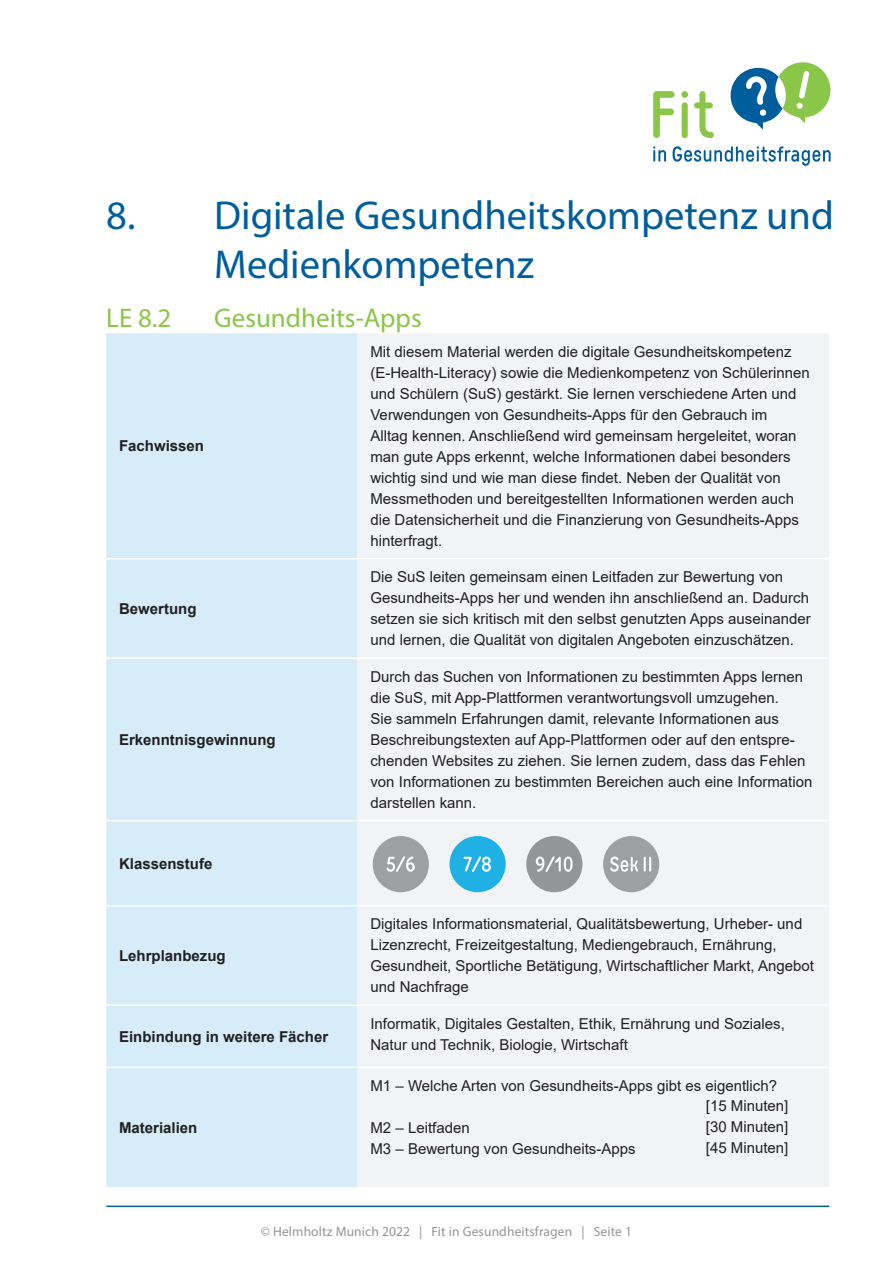
<style>
.page{position:relative;width:893px;height:1263px;background:#fff}
.page>*{position:absolute;margin:0;border:0;box-sizing:border-box;transform-origin:0 0}
.Überschrift_Kapitel{font:40.5px/48.6px "Myriad Pro";color:#005d9c}
.Überschrift_LE{font:27px "Myriad Pro";color:#8ac648}
.Fließtext{font:15px/21px "Arial";color:#231f20}
.Fließtext-2{font:700 15px "Arial";color:#231f20}
.t1{font:13.5px "Myriad Pro";letter-spacing:.01em;color:#939598}
</style>
<div class="page">
<hr style="left:106px;top:1205px;width:723px;height:2px;background:#005d9c">
<div style="left:106px;top:333px;width:251px;height:854px;background:#d6ecf9"></div>
<div style="left:358px;top:333px;width:471px;height:854px;background:#f2f3f4"></div>
<hr style="left:357px;top:333px;width:1px;height:225px;background:#f2f3f4">
<hr style="left:357px;top:559px;width:1px;height:98px;background:#f2f3f4">
<hr style="left:357px;top:659px;width:1px;height:161px;background:#f2f3f4">
<hr style="left:357px;top:821px;width:1px;height:84px;background:#f2f3f4">
<hr style="left:357px;top:906px;width:1px;height:98px;background:#f2f3f4">
<hr style="left:357px;top:1006px;width:1px;height:60px;background:#f2f3f4">
<hr style="left:357px;top:1068px;width:1px;height:119px;background:#f2f3f4">
<hr style="left:106px;top:558px;width:252px;height:1px;background:#fff">
<hr style="left:358px;top:558px;width:471px;height:1px;background:#fff">
<hr style="left:106px;top:657px;width:252px;height:2px;background:#fff">
<hr style="left:358px;top:657px;width:471px;height:2px;background:#fff">
<hr style="left:106px;top:820px;width:252px;height:1px;background:#fff">
<hr style="left:358px;top:820px;width:471px;height:1px;background:#fff">
<hr style="left:106px;top:905px;width:252px;height:1px;background:#fff">
<hr style="left:358px;top:905px;width:471px;height:1px;background:#fff">
<hr style="left:106px;top:1004px;width:252px;height:2px;background:#fff">
<hr style="left:358px;top:1004px;width:471px;height:2px;background:#fff">
<hr style="left:106px;top:1066px;width:252px;height:2px;background:#fff">
<hr style="left:358px;top:1066px;width:471px;height:2px;background:#fff">
<div style="left:373px;top:836px;width:56px;height:56px;background:#9d9fa2;border-radius:50%"></div>
<svg style="left:387px;top:856px;width:28px;height:16px"></svg>
<div style="left:449px;top:836px;width:57px;height:56px;background:#1fb0e6;border-radius:50%"></div>
<svg style="left:463px;top:856px;width:28px;height:16px"></svg>
<div style="left:526px;top:836px;width:56px;height:56px;background:#939598;border-radius:50%"></div>
<svg style="left:536px;top:856px;width:37px;height:16px"></svg>
<div style="left:603px;top:836px;width:56px;height:56px;background:#9d9fa2;border-radius:50%"></div>
<svg style="left:610px;top:856px;width:41px;height:16px"></svg>
<svg style="left:653px;top:91px;width:22px;height:47px"></svg>
<svg style="left:681px;top:91px;width:7px;height:47px"></svg>
<svg style="left:694px;top:91px;width:20px;height:47px"></svg>
<svg style="left:653px;top:146px;width:13px;height:16px"></svg>
<svg style="left:673px;top:146px;width:158px;height:20px"></svg>
<svg style="left:730px;top:62px;width:101px;height:68px"></svg>
<p class="Überschrift_Kapitel" style="left:214px;top:191px;width:621px;text-indent:-108px">8. Digitale Gesundheitskompetenz und<br>Medienkompetenz</p>
<p class="Überschrift_LE" style="left:106px;top:302px;width:67px">LE 8.2</p>
<p class="Überschrift_LE" style="left:214px;top:302px;width:209px">Gesundheits-Apps</p>
<p class="Fließtext-2" style="left:119px;top:436px;width:87px">Fachwissen</p>
<p class="Fließtext-2" style="left:119px;top:598px;width:79px">Bewertung</p>
<p class="Fließtext-2" style="left:119px;top:729px;width:158px">Erkenntnisgewinnung</p>
<p class="Fließtext-2" style="left:119px;top:853px;width:95px">Klassenstufe</p>
<p class="Fließtext-2" style="left:119px;top:945px;width:108px">Lehrplanbezug</p>
<p class="Fließtext-2" style="left:119px;top:1026px;width:211px">Einbindung in weitere Fächer</p>
<p class="Fließtext-2" style="left:119px;top:1117px;width:80px">Materialien</p>
<p class="Fließtext" style="left:370px;top:341px;width:441px">Mit diesem Material werden die digitale Gesundheitskompetenz (E-Health-Literacy) sowie die Medienkompetenz von Schülerinnen und Schülern (SuS) gestärkt. Sie lernen verschiedene Arten und Verwendungen von Gesundheits-Apps für den Gebrauch im<br>Alltag kennen. Anschließend wird gemeinsam hergeleitet, woran man gute Apps erkennt, welche Informationen dabei besonders wichtig sind und wie man diese findet. Neben der Qualität von Messmethoden und bereitgestellten Informationen werden auch die Datensicherheit und die Finanzierung von Gesundheits-Apps hinterfragt.</p>
<p class="Fließtext" style="left:370px;top:566px;width:442px">Die SuS leiten gemeinsam einen Leitfaden zur Bewertung von Gesundheits-Apps her und wenden ihn anschließend an. Dadurch setzen sie sich kritisch mit den selbst genutzten Apps auseinander und lernen, die Qualität von digitalen Angeboten einzuschätzen.</p>
<p class="Fließtext" style="left:370px;top:666px;width:443px">Durch das Suchen von Informationen zu bestimmten Apps lernen die SuS, mit App-Plattformen verantwortungsvoll umzugehen.<br>Sie sammeln Erfahrungen damit, relevante Informationen aus Beschreibungstexten auf App-Plattformen oder auf den entspre&shy;chenden Websites zu ziehen. Sie lernen zudem, dass das Fehlen von Informationen zu bestimmten Bereichen auch eine Information darstellen kann.</p>
<p class="Fließtext" style="left:370px;top:913px;width:445px">Digitales Informationsmaterial, Qualitätsbewertung, Urheber- und Lizenzrecht, Freizeitgestaltung, Mediengebrauch, Ernährung, Gesundheit, Sportliche Betätigung, Wirtschaftlicher Markt, Angebot und Nachfrage</p>
<p class="Fließtext" style="left:370px;top:1013px;width:416px">Informatik, Digitales Gestalten, Ethik, Ernährung und Soziales,<br>Natur und Technik, Biologie, Wirtschaft</p>
<p class="Fließtext" style="left:370px;top:1075px;width:408px">M1 – Welche Arten von Gesundheits-Apps gibt es eigentlich?</p>
<p class="Fließtext" style="left:370px;top:1117px;width:101px">M2 – Leitfaden</p>
<p class="Fließtext" style="left:370px;top:1138px;width:267px">M3 – Bewertung von Gesundheits-Apps</p>
<p class="Fließtext" style="left:706px;top:1095px;width:84px">[15 Minuten]</p>
<p class="Fließtext" style="left:706px;top:1116px;width:84px">[30 Minuten]</p>
<p class="Fließtext" style="left:706px;top:1137px;width:84px">[45 Minuten]</p>
<p class="t1" style="left:261px;top:1223px;width:373px">© Helmholtz Munich 2022 | Fit in Gesundheitsfragen | Seite 1</p>
</div>
